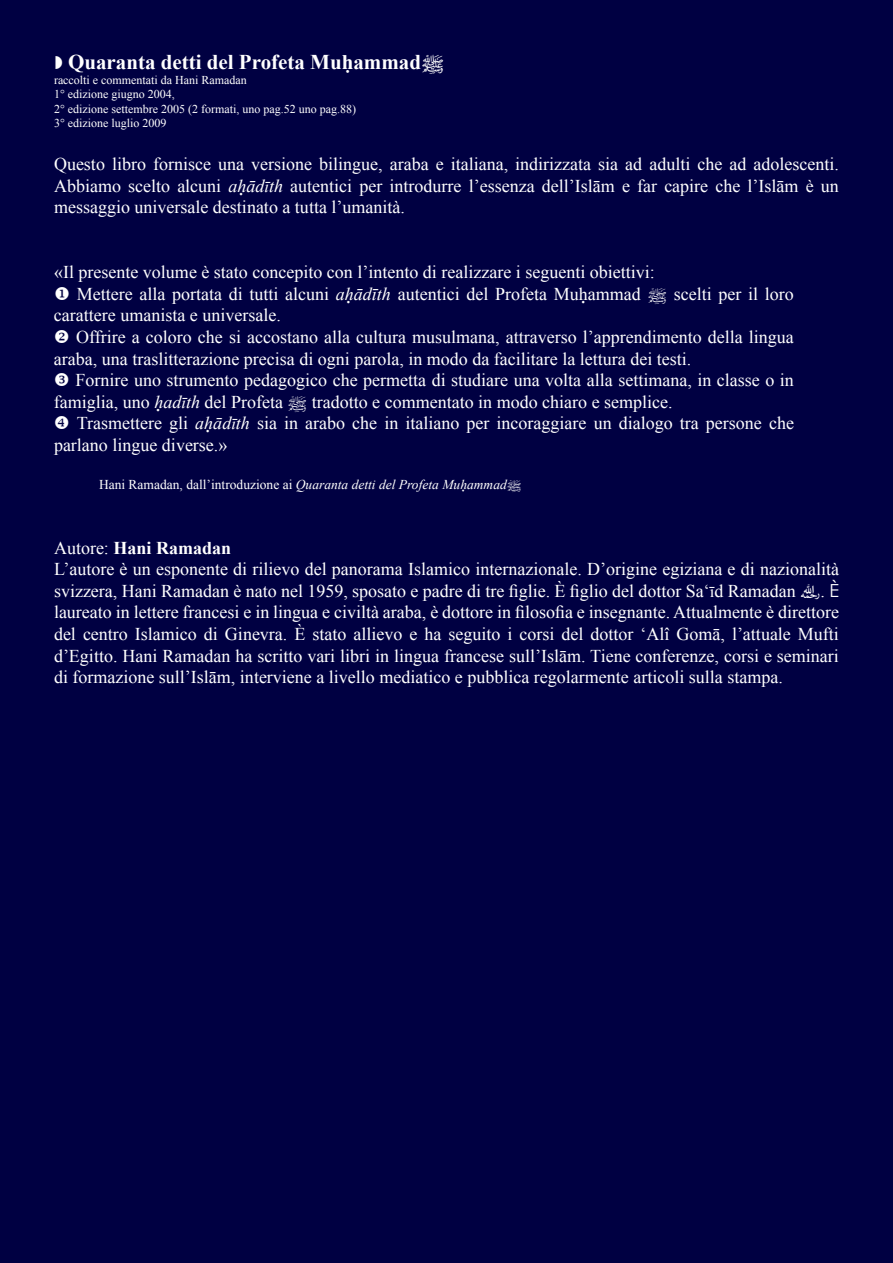
<style>
.page{position:relative;width:893px;height:1263px;background:#000042}
.page>*{position:absolute;margin:0;border:0;box-sizing:border-box;transform-origin:0 0}
.t1{font:700 21px "Times New Roman";color:#fff}
.t2{font:18px/21.6px "Times New Roman";color:#fff}
.t3{font:13.5px "Times New Roman";color:#fff}
.t4{font:12px/14.4px "Times New Roman";color:#fff}
.s1{font-family:"Phonetic Times"}
.s2{font-family:"Sigles"}
.s3{font-style:italic}
.s4{font-family:"Phonetic Times";font-style:italic}
.s5{font-style:italic;font-size:16.5px}
.s6{font-weight:700}
.s7{font-size:16.5px}
.s8{font-family:"Century Gothic"}
</style>
<div class="page">
<p class="t1" style="left:68px;top:48px;width:378px">Quaranta detti del Profeta Mu<span class="s1">h</span>ammad<span class="s2">A</span></p>
<p class="t4" style="left:54px;top:72px;width:304px">raccolti e commentati da Hani Ramadan<br>1° edizione giugno 2004,<br>2° edizione settembre 2005 (2 formati, uno pag.52 uno pag.88)<br>3° edizione luglio 2009</p>
<p class="t2" style="left:54px;top:153px;width:786px;text-align:justify">Questo libro fornisce una versione bilingue, araba e italiana, indirizzata sia ad adulti che ad adolescenti.<br>Abbiamo scelto alcuni <span class="s3">a</span><span class="s4">h</span><span class="s3">ād</span><span class="s5">ī</span><span class="s3">th</span> autentici per introdurre l’essenza dell’Islām e far capire che l’Islām è un messaggio universale destinato a tutta l’umanità.</p>
<p class="t2" style="left:54px;top:261px;width:602px">«Il presente volume è stato concepito con l’intento di realizzare i seguenti obiettivi:</p>
<p class="t2" style="left:54px;top:283px;width:741px">◆ Mettere alla portata di tutti alcuni <span class="s3">a</span><span class="s4">h</span><span class="s3">ādīth</span> autentici del Profeta Mu<span class="s1">h</span>ammad <span class="s2">A</span> scelti per il loro carattere umanista e universale.</p>
<p class="t2" style="left:54px;top:326px;width:741px">❖ Offrire a coloro che si accostano alla cultura musulmana, attraverso l’apprendimento della lingua araba, una traslitterazione precisa di ogni parola, in modo da facilitare la lettura dei testi.</p>
<p class="t2" style="left:54px;top:369px;width:741px;text-indent:22px">Fornire uno strumento pedagogico che permetta di studiare una volta alla settimana, in classe o in famiglia, uno <span class="s4">h</span><span class="s3">ad</span><span class="s5">ī</span><span class="s3">th</span> del Profeta <span class="s2">A</span> tradotto e commentato in modo chiaro e semplice.</p>
<p class="t2" style="left:54px;top:412px;width:741px;text-indent:23px">Trasmettere gli <span class="s3">a</span><span class="s4">h</span><span class="s3">ād</span><span class="s5">ī</span><span class="s3">th</span> sia in arabo che in italiano per incoraggiare un dialogo tra persone che parlano lingue diverse.»</p>
<p class="t3" style="left:99px;top:475px;width:424px">Hani Ramadan, dall’introduzione ai <span class="s3">Quaranta detti del Profeta Mu</span><span class="s4">h</span><span class="s3">ammad</span><span class="s2">A</span></p>
<p class="t2" style="left:54px;top:536px;width:786px">Autore: <span class="s6">Hani Ramadan<br></span>L’autore è un esponente di rilievo del panorama Islamico internazionale. D’origine egiziana e di nazionalità svizzera, Hani Ramadan è nato nel 1959, sposato e padre di tre figlie. È figlio del dottor Sa‘<span class="s7">ī</span>d Ramadan <span class="s2">7</span>. <span class="s8">È </span>laureato in lettere francesi e in lingua e civiltà araba, è dottore in filosofia e insegnante. Attualmente è direttore del centro Islamico di Ginevra. È stato allievo e ha seguito i corsi del dottor ‘Alî Gomā, l’attuale Mufti d’Egitto. Hani Ramadan ha scritto vari libri in lingua francese sull’Islām. Tiene conferenze, corsi e seminari di formazione sull’Islām, interviene a livello mediatico e pubblica regolarmente articoli sulla stampa.</p>
</div>
